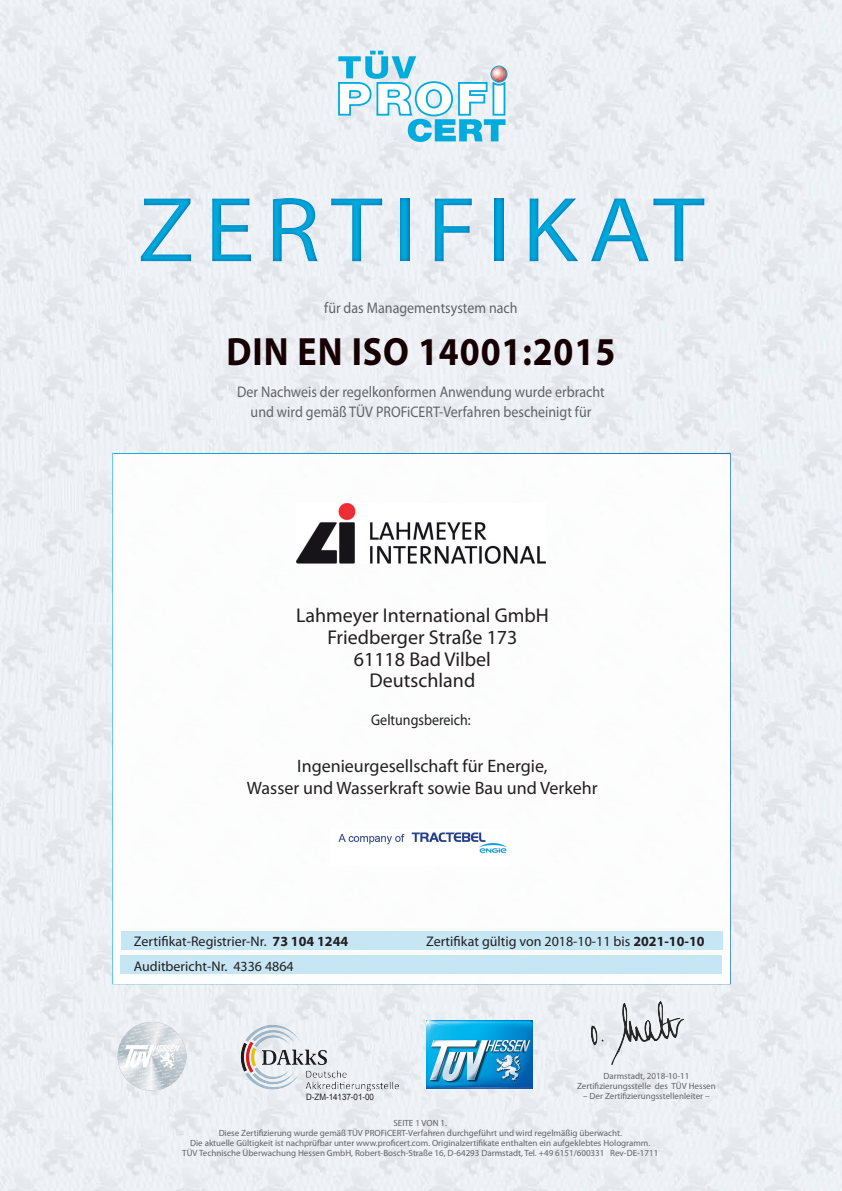
<style>
.page{position:relative;width:842px;height:1191px;background:#fff}
.page>*{position:absolute;margin:0;border:0;box-sizing:border-box;transform-origin:0 0}
.t1{font:93px "Myriad Pro";letter-spacing:.1em;color:#00acdd;scale:1.1 1}
.t2{font:700 39.6px "Myriad Pro";letter-spacing:.025em;color:#170003;scale:.91 1}
.t3{font:20px/21.6px "Myriad Pro";color:#231f20;text-align:center}
.t4{font:18px/21.6px "Myriad Pro";color:#231f20;text-align:center}
.t5{font:15.4px/20px "Myriad Pro";color:#636366;text-align:center;scale:.91 1}
.t6{font:15.4px "Myriad Pro";color:#231f20;scale:.91 1}
.t7{font:14px/24.6px "Myriad Pro";color:#231f20}
.t8{font:9px/10px "Myriad Pro";color:#636366;text-align:center}
.t9{font:8.8px "Arial";color:#231f20;scale:.91 1}
.s1{font-weight:700}
</style>
<div class="page">
<img style="left:0;top:0;width:842px;height:1191px">
<img style="left:734px;top:566px;width:108px;height:47px">
<svg style="left:338px;top:51px;width:169px;height:91px"></svg>
<img style="left:241px;top:1024px;width:158px;height:67px">
<img style="left:427px;top:1020px;width:106px;height:69px">
<div style="left:112px;top:453px;width:619px;height:531px;background:#fff;border:2px solid #fff"></div>
<div style="left:120px;top:955px;width:602px;height:19px;background:#c1e4f4"></div>
<div style="left:121px;top:931px;width:601px;height:19px;background:#c1e4f4"></div>
<img style="left:731px;top:455px;width:111px;height:40px">
<img style="left:731px;top:793px;width:81px;height:72px">
<img style="left:591px;top:1001px;width:92px;height:63px">
<img style="left:732px;top:670px;width:104px;height:47px">
<div style="left:0;top:172px;width:842px;height:114px;background:#006bb6;opacity:.75"></div>
<img style="left:338px;top:832px;width:169px;height:22px">
<img style="left:117px;top:1021px;width:70px;height:69px">
<img style="left:296px;top:503px;width:249px;height:61px">
<h1 class="t1" style="left:138px;top:173px;width:517px">ZERTIFIKAT</h1>
<h3 class="t5" style="left:324px;top:298px;width:214px">für das Managementsystem nach</h3>
<h2 class="t2" style="left:227px;top:326px;width:429px">DIN EN ISO 14001:2015</h2>
<h3 class="t5" style="left:237px;top:381px;width:405px">Der Nachweis der regelkonformen Anwendung wurde erbracht und wird gemäß TÜV PROFiCERT-Verfahren bescheinigt für</h3>
<h3 class="t3" style="left:296px;top:604px;width:254px">Lahmeyer International GmbH<br>Friedberger Straße 173<br>61118 Bad Vilbel<br>Deutschland</h3>
<h3 class="t6" style="left:371px;top:710px;width:111px">Geltungsbereich:</h3>
<h3 class="t4" style="left:247px;top:755px;width:352px">Ingenieurgesellschaft für Energie,<br>Wasser und Wasserkraft sowie Bau und Verkehr</h3>
<h3 class="t7" style="left:134px;top:929px;width:216px">Zertifikat-Registrier-Nr. <span class="s1">73 104 1244<br></span>Auditbericht-Nr. 4336 4864</h3>
<h3 class="t7" style="left:426px;top:929px;width:280px">Zertifikat gültig von 2018-10-11 bis <span class="s1">2021-10-10</span></h3>
<p class="t8" style="left:577px;top:1071px;width:140px">Darmstadt, 2018-10-11<br>Zertifizierungsstelle des TÜV Hessen</p>
<p class="t9" style="left:306px;top:1090px;width:76px">D-ZM-14137-01-00</p>
<p class="t8" style="left:583px;top:1091px;width:128px">– Der Zertifizierungsstellenleiter –</p>
<p class="t8" style="left:182px;top:1118px;width:478px">SEITE 1 VON 1.<br>Diese Zertifizierung wurde gemäß TÜV PROFiCERT-Verfahren durchgeführt und wird regelmäßig überwacht.<br>Die aktuelle Gültigkeit ist nachprüfbar unter www.proficert.com. Originalzertifikate enthalten ein aufgeklebtes Hologramm.<br>TÜV Technische Überwachung Hessen GmbH, Robert-Bosch-Straße 16, D-64293 Darmstadt, Tel. +49 6151/600331 Rev-DE-1711</p>
</div>
